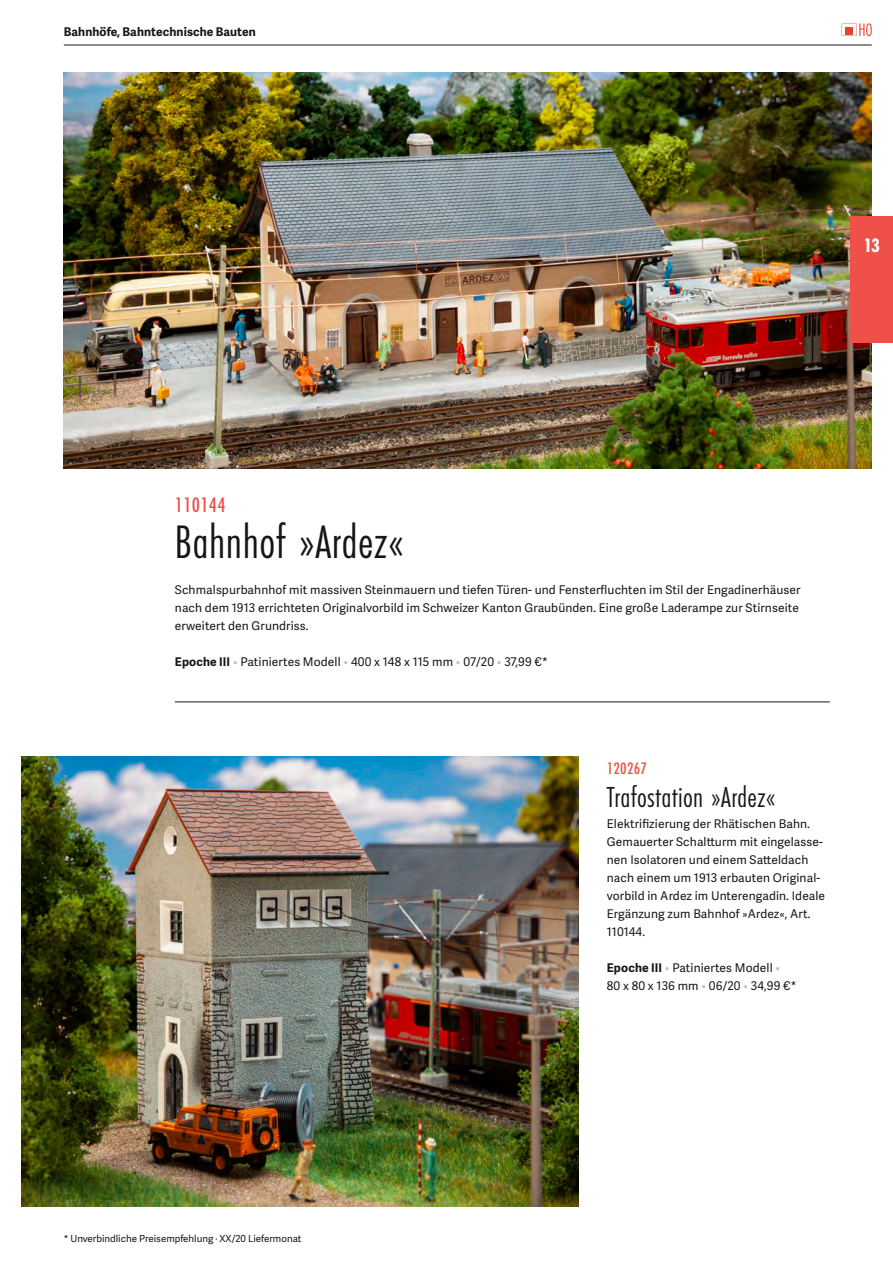
<style>
.page{position:relative;width:893px;height:1263px;background:#fff}
.page>*{position:absolute;margin:0;border:0;box-sizing:border-box;transform-origin:0 0}
.A_Artikelname{font:48.75px "Futura EF Light Con";letter-spacing:.01em;color:#151616}
.B_Artikelname{font:30px "Futura EF Light Con";letter-spacing:.01em;color:#151616}
.A_Artikelnummer{font:21.75px "Futura EF Medium Con";letter-spacing:.01em;color:#ef5049}
.t1{font:20.25px "Futura EF Bold Con";color:#fff}
.B_C_Artikelnummer{font:17.25px "Futura EF Medium Con";letter-spacing:.01em;color:#ef5049}
.Artikelbeschreibung{font:12px/18px "Adelle Sans";letter-spacing:.01em;color:#151616}
.Seitenkopf{font:700 12px "Adelle Sans";letter-spacing:.01em;color:#151616}
.Kleingedrucktes{font:9.75px "Adelle Sans";color:#151616}
.s1{font-weight:700}
.s2{color:#c5c5c5}
</style>
<div class="page">
<svg style="left:842px;top:23px;width:30px;height:13px"></svg>
<hr style="left:64px;top:45px;width:808px;height:1px;background:#151616">
<img style="left:64px;top:72px;width:808px;height:396px">
<img style="left:21px;top:756px;width:558px;height:450px">
<hr style="left:175px;top:702px;width:655px;height:1px;background:#151616">
<div style="left:850px;top:216px;width:43px;height:126px;background:#ef5049"></div>
<p class="Seitenkopf" style="left:64px;top:23px;width:194px">Bahnhöfe, Bahntechnische Bauten</p>
<h3 class="t1" style="left:863px;top:234px;width:18px">13</h3>
<p class="A_Artikelnummer" style="left:175px;top:493px;width:52px">110144</p>
<p class="A_Artikelname" style="left:175px;top:515px;width:230px">Bahnhof »Ardez«</p>
<p class="Artikelbeschreibung" style="left:175px;top:580px;width:627px">Schmalspurbahnhof mit massiven Steinmauern und tiefen Türen- und Fensterfluchten im Stil der Engadinerhäuser nach dem 1913 errichteten Originalvorbild im Schweizer Kanton Graubünden. Eine große Laderampe zur Stirnseite erweitert den Grundriss.</p>
<p class="Artikelbeschreibung" style="left:175px;top:652px;width:374px"><span class="s1">Epoche III</span> <span class="s2">•</span> Patiniertes Modell <span class="s2">•</span> 400 x 148 x 115 mm <span class="s2">•</span> 07/20 <span class="s2">•</span> 37,99 €*</p>
<p class="B_C_Artikelnummer" style="left:607px;top:759px;width:42px">120267</p>
<p class="Kleingedrucktes" style="left:64px;top:1232px;width:239px">* Unverbindliche Preisempfehlung · XX/20 Liefermonat</p>
<p class="B_Artikelname" style="left:607px;top:781px;width:170px">Trafostation »Ardez«</p>
<p class="Artikelbeschreibung" style="left:607px;top:814px;width:220px">Elektrifizierung der Rhätischen Bahn.<br>Gemauerter Schaltturm mit eingelasse&shy;nen Isolatoren und einem Satteldach nach einem um 1913 erbauten Original&shy;vorbild in Ardez im Unterengadin. Ideale Ergänzung zum Bahnhof »Ardez«, Art.<br>110144.</p>
<p class="Artikelbeschreibung" style="left:607px;top:958px;width:191px"><span class="s1">Epoche III</span> <span class="s2">•</span> Patiniertes Modell <span class="s2">•<br></span>80 x 80 x 136 mm <span class="s2">•</span> 06/20 <span class="s2">•</span> 34,99 €*</p>
</div>
